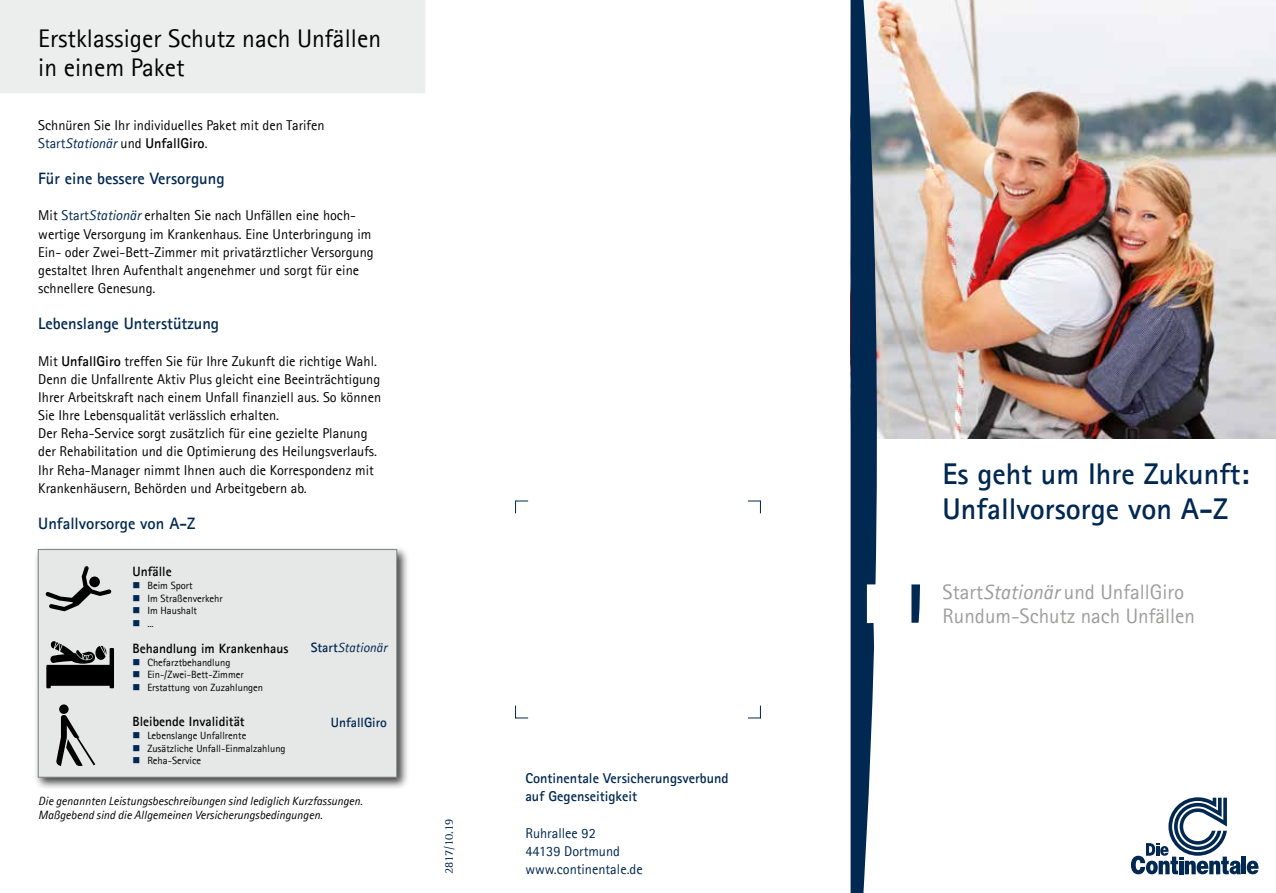
<style>
.page{position:relative;width:1276px;height:893px;background:#fff}
.page>*{position:absolute;margin:0;border:0;box-sizing:border-box;transform-origin:0 0}
.t1{font:700 30px/34.5px "Agfa Rotis Sans Serif";color:#002851}
.t2{font:25.5px/29.2px "Agfa Rotis Sans Serif";color:#000}
.t3{font:21px/24px "Agfa Rotis Sans Serif";color:#9d9d9c}
.t4{font:700 16.5px "Agfa Rotis Sans Serif";color:#002851}
.t5{font:14.25px/18.1px "Agfa Rotis Sans Serif";color:#000}
.t6{font:700 14.25px/18.1px "Agfa Rotis Sans Serif";color:#002851}
.t7{font:14.25px/18.1px "Agfa Rotis Sans Serif";color:#002851}
.t8{font:700 13.5px "Agfa Rotis Sans Serif";color:#000}
.t9{font:italic 13.5px "Agfa Rotis Sans Serif";color:#002851}
.t10{font:700 13.5px "Agfa Rotis Sans Serif";color:#002851}
.t11{font:italic 12px/14.4px "Agfa Rotis Sans Serif";color:#000}
.t12{font:12px "Agfa Rotis Serif";color:#002851}
.t13{font:10.5px/12.6px "Agfa Rotis Sans Serif";color:#000}
.s1{color:#002851}
.s2{font-style:italic;color:#002851}
.s3{font-weight:700}
.s4{font-weight:700;font-style:normal}
.s5{font-style:italic}
</style>
<div class="page">
<div style="left:34px;top:546px;width:375px;height:244px;background:#000;opacity:.75"></div>
<div style="left:38px;top:549px;width:359px;height:228px;background:#e6e7e7;border:1px solid #7d8282"></div>
<div style="left:0;top:0;width:425px;height:93px;background:#eceded"></div>
<img style="left:878px;top:0;width:398px;height:438px">
<svg style="left:850px;top:0;width:28px;height:893px"></svg>
<hr style="left:1241px;top:857px;width:4px;height:17px;background:#002851">
<svg style="left:1131px;top:797px;width:109px;height:77px"></svg>
<svg style="left:1246px;top:861px;width:12px;height:13px"></svg>
<svg style="left:911px;top:584px;width:9px;height:39px"></svg>
<svg style="left:515px;top:501px;width:13px;height:12px"></svg>
<svg style="left:748px;top:706px;width:13px;height:13px"></svg>
<svg style="left:748px;top:501px;width:13px;height:12px"></svg>
<svg style="left:515px;top:706px;width:13px;height:13px"></svg>
<svg style="left:56px;top:715px;width:39px;height:51px"></svg>
<div style="left:59px;top:704px;width:10px;height:10px;background:#000;border-radius:50%"></div>
<svg style="left:45px;top:566px;width:66px;height:45px"></svg>
<svg style="left:46px;top:641px;width:68px;height:47px"></svg>
<h2 class="t2" style="left:38px;top:23px;width:344px">Erstklassiger Schutz nach Unfällen in einem Paket</h2>
<p class="t5" style="left:38px;top:116px;width:288px">Schnüren Sie Ihr individuelles Paket mit den Tarifen<br><span class="s1">Start</span><span class="s2">Stationär</span> und <span class="s3">UnfallGiro</span>.</p>
<p class="t4" style="left:38px;top:168px;width:188px">Für eine bessere Versorgung</p>
<p class="t5" style="left:38px;top:206px;width:337px">Mit <span class="s1">Start</span><span class="s2">Stationär</span> erhalten Sie nach Unfällen eine hoch&shy;wertige Versorgung im Krankenhaus. Eine Unterbringung im Ein- oder Zwei-Bett-Zimmer mit privatärztlicher Versorgung gestaltet Ihren Aufenthalt angenehmer und sorgt für eine schnellere Genesung.</p>
<p class="t4" style="left:38px;top:313px;width:182px">Lebenslange Unterstützung</p>
<p class="t5" style="left:38px;top:351px;width:344px">Mit <span class="s3">UnfallGiro</span> treffen Sie für Ihre Zukunft die richtige Wahl.<br>Denn die Unfallrente Aktiv Plus gleicht eine Beeinträchtigung Ihrer Arbeitskraft nach einem Unfall finanziell aus. So können Sie Ihre Lebensqualität verlässlich erhalten.<br>Der Reha-Service sorgt zusätzlich für eine gezielte Planung der Rehabilitation und die Optimierung des Heilungsverlaufs.<br>Ihr Reha-Manager nimmt Ihnen auch die Korrespondenz mit Krankenhäusern, Behörden und Arbeitgebern ab.</p>
<p class="t4" style="left:38px;top:513px;width:159px">Unfallvorsorge von A-Z</p>
<p class="t8" style="left:132px;top:563px;width:41px">Unfälle</p>
<p class="t13" style="left:147px;top:579px;width:77px">Beim Sport<br>Im Straßenverkehr<br>Im Haushalt<br>...</p>
<p class="t8" style="left:132px;top:640px;width:158px">Behandlung im Krankenhaus</p>
<p class="t13" style="left:147px;top:656px;width:117px">Chefarztbehandlung<br>Ein-/Zwei-Bett-Zimmer<br>Erstattung von Zuzahlungen</p>
<p class="t8" style="left:132px;top:713px;width:114px">Bleibende Invalidität</p>
<p class="t13" style="left:147px;top:729px;width:140px">Lebenslange Unfallrente<br>Zusätzliche Unfall-Einmalzahlung<br>Reha-Service</p>
<p class="t9" style="left:311px;top:639px;width:78px"><span class="s4">Start</span>Stationär</p>
<p class="t10" style="left:331px;top:714px;width:58px">UnfallGiro</p>
<p class="t11" style="left:38px;top:793px;width:326px">Die genannten Leistungsbeschreibungen sind lediglich Kurzfassungen.<br>Maßgebend sind die Allgemeinen Versicherungsbedingungen.</p>
<p class="t12" style="left:441px;top:874px;width:57px;rotate:-90deg">2817/10.19</p>
<p class="t6" style="left:525px;top:769px;width:205px">Continentale Versicherungsverbund auf Gegenseitigkeit</p>
<p class="t7" style="left:525px;top:823px;width:96px">Ruhrallee 92<br>44139 Dortmund</p>
<p class="t7" style="left:525px;top:860px;width:119px">www.continentale.de</p>
<h1 class="t1" style="left:942px;top:456px;width:308px">Es geht um Ihre Zukunft:<br>Unfallvorsorge von A-Z</h1>
<h3 class="t3" style="left:942px;top:579px;width:254px">Start<span class="s5">Stationär</span> und UnfallGiro<br>Rundum-Schutz nach Unfällen</h3>
</div>
